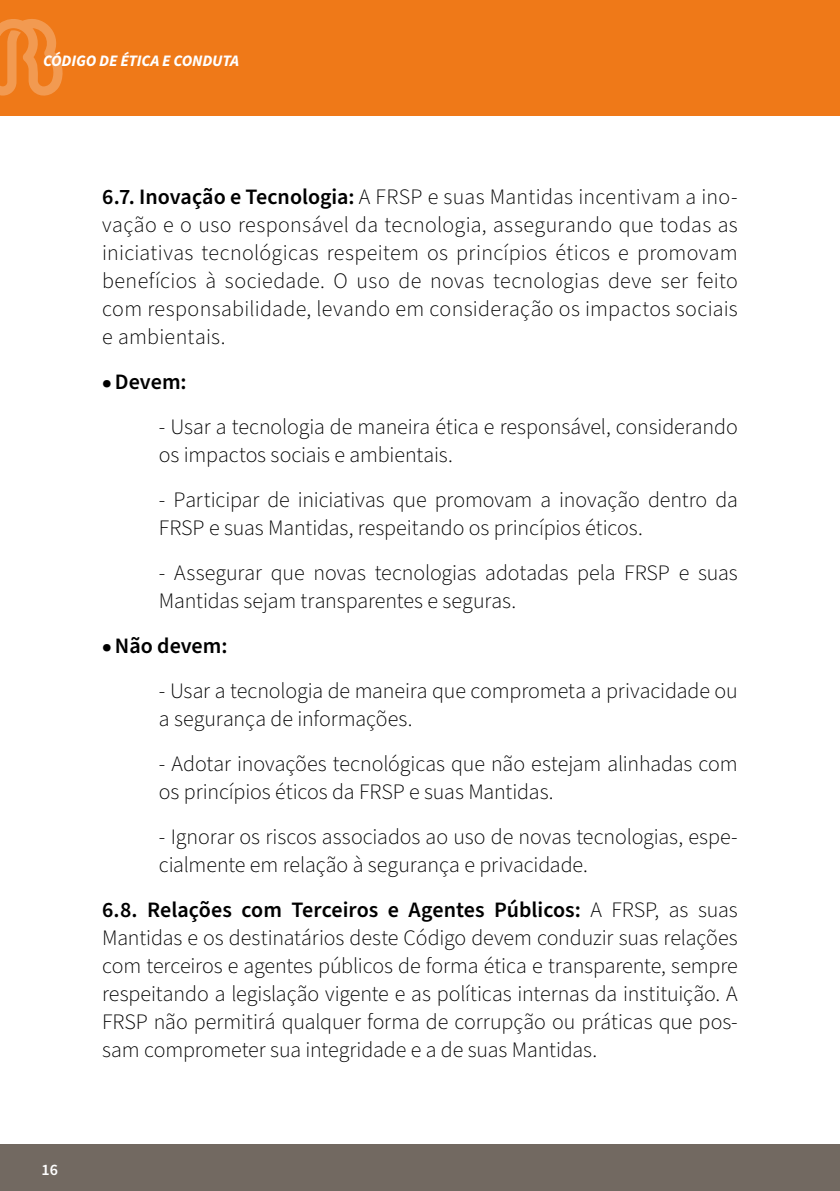
<style>
.page{position:relative;width:840px;height:1191px;background:#fff}
.page>*{position:absolute;margin:0;border:0;box-sizing:border-box;transform-origin:0 0}
.t1{font:300 22px/28px "Source Sans Pro";letter-spacing:-.005em;color:#000}
.t2{font:600 22px "Source Sans Pro";color:#000}
.t3{font:italic 700 16px "Source Sans Pro";letter-spacing:-.01em;color:#fff}
.t4{font:600 16px "Source Sans Pro";color:#fff}
.s1{font-weight:600}
.s2{font-size:16px}
</style>
<div class="page">
<div style="left:0;top:0;width:839px;height:115px;background:#ef7918"></div>
<svg style="left:0;top:19px;width:63px;height:77px"></svg>
<div style="left:0;top:1144px;width:839px;height:47px;background:#726961"></div>
<p class="t3" style="left:43px;top:49px;width:197px">CÓDIGO DE ÉTICA E CONDUTA</p>
<p class="t4" style="left:41px;top:1158px;width:18px">16</p>
<p class="t1" style="left:102px;top:183px;width:636px;text-align:justify"><span class="s1">6.7. Inovação e Tecnologia:</span> A FRSP e suas Mantidas incentivam a ino&shy;vação e o uso responsável da tecnologia, assegurando que todas as iniciativas tecnológicas respeitem os princípios éticos e promovam benefícios à sociedade. O uso de novas tecnologias deve ser feito com responsabilidade, levando em consideração os impactos sociais e ambientais.</p>
<p class="t2" style="left:102px;top:367px;width:86px"><span class="s2">●</span> Devem:</p>
<p class="t1" style="left:159px;top:413px;width:580px">- Usar a tecnologia de maneira ética e responsável, considerando os impactos sociais e ambientais.</p>
<p class="t1" style="left:159px;top:486px;width:580px">- Participar de iniciativas que promovam a inovação dentro da<br>FRSP e suas Mantidas, respeitando os princípios éticos.</p>
<p class="t1" style="left:159px;top:559px;width:580px">- Assegurar que novas tecnologias adotadas pela FRSP e suas<br>Mantidas sejam transparentes e seguras.</p>
<p class="t2" style="left:102px;top:631px;width:127px"><span class="s2">●</span> Não devem:</p>
<p class="t1" style="left:159px;top:677px;width:580px">- Usar a tecnologia de maneira que comprometa a privacidade ou a segurança de informações.</p>
<p class="t1" style="left:159px;top:750px;width:580px">- Adotar inovações tecnológicas que não estejam alinhadas com os princípios éticos da FRSP e suas Mantidas.</p>
<p class="t1" style="left:159px;top:823px;width:580px">- Ignorar os riscos associados ao uso de novas tecnologias, espe&shy;cialmente em relação à segurança e privacidade.</p>
<p class="t1" style="left:102px;top:896px;width:636px;text-align:justify"><span class="s1">6.8. Relações com Terceiros e Agentes Públicos:</span> A FRSP, as suas Mantidas e os destinatários deste Código devem conduzir suas relações com terceiros e agentes públicos de forma ética e transparente, sempre respeitando a legislação vigente e as políticas internas da instituição. A FRSP não permitirá qualquer forma de corrupção ou práticas que pos&shy;sam comprometer sua integridade e a de suas Mantidas.</p>
</div>
